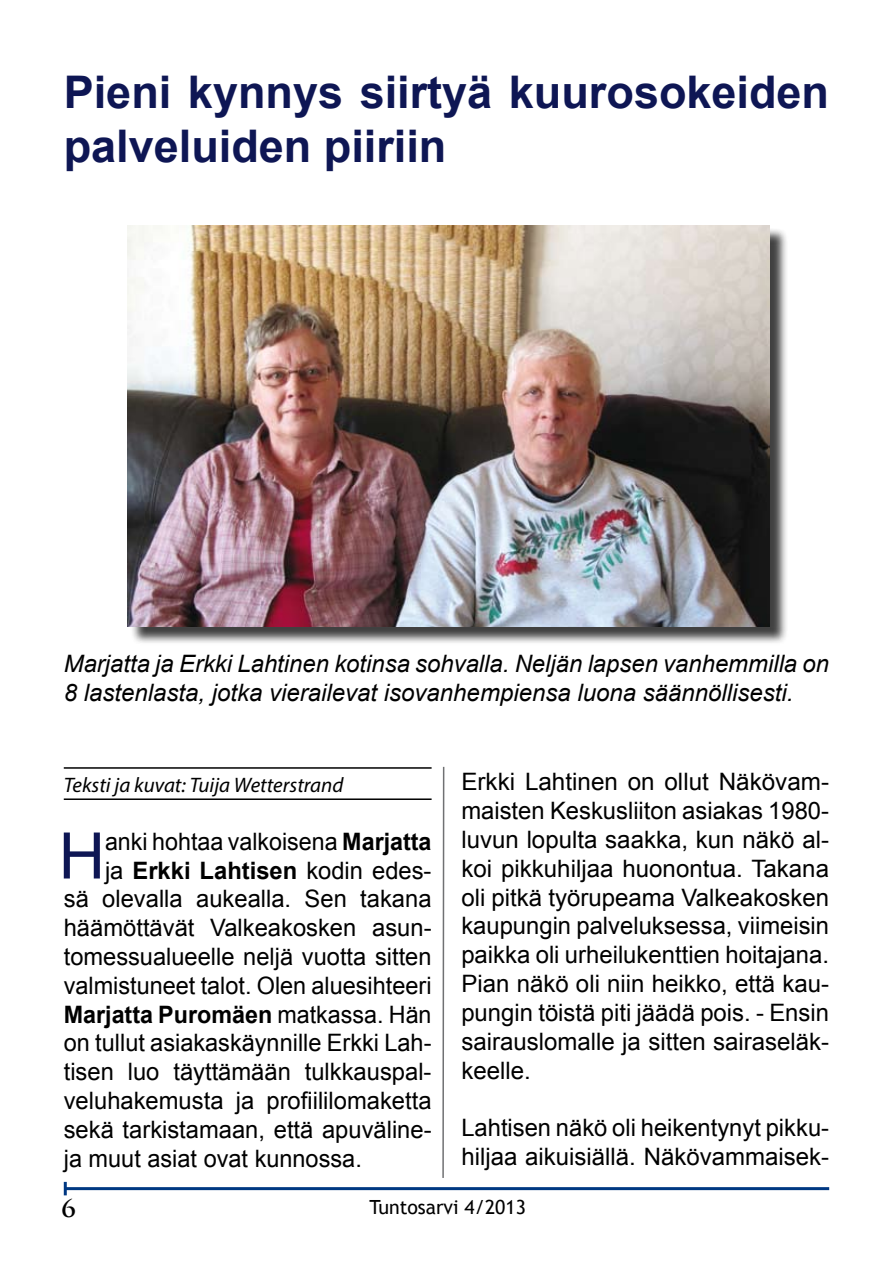
<style>
.page{position:relative;width:893px;height:1263px;background:#fff}
.page>*{position:absolute;margin:0;border:0;box-sizing:border-box;transform-origin:0 0}
.t1{font:64.2px "Arial";color:#0e1654}
.t2{font:700 45px/54px "Arial";color:#0e1654}
.t3{font:24px/28.8px "Arial";color:#000;text-align:justify}
.t4{font:italic 24px/28.8px "Arial";color:#000}
.t5{font:700 24px "Arial";color:#000}
.t6{font:700 24px "Trajan Pro";color:#000}
.t7{font:italic 21px "Myriad Pro";color:#000}
.t8{font:19.5px "Trebuchet MS";color:#000}
.s1{font-weight:700}
.s2{font-weight:400}
</style>
<div class="page">
<hr style="left:65px;top:1187px;width:764px;height:3px;background:#003882">
<svg style="left:64px;top:1182px;width:3px;height:13px"></svg>
<hr style="left:64px;top:767px;width:368px;height:2px;background:#000">
<hr style="left:64px;top:798px;width:368px;height:2px;background:#000">
<div style="left:130px;top:228px;width:665px;height:424px;background:#000;opacity:.75"></div>
<img style="left:128px;top:225px;width:642px;height:401px">
<svg style="left:442px;top:766px;width:3px;height:412px"></svg>
<h2 class="t2" style="left:64px;top:67px;width:767px">Pieni kynnys siirtyä kuurosokeiden palveluiden piiriin</h2>
<p class="t4" style="left:64px;top:650px;width:767px">Marjatta ja Erkki Lahtinen kotinsa sohvalla. Neljän lapsen vanhemmilla on<br>8 lastenlasta, jotka vierailevat isovanhempiensa luona säännöllisesti.</p>
<p class="t7" style="left:64px;top:772px;width:281px">Teksti ja kuvat: Tuija Wetterstrand</p>
<h1 class="t1" style="left:59px;top:814px;width:48px">H</h1>
<p class="t3" style="left:105px;top:827px;width:328px">anki hohtaa valkoisena <span class="s1">Marjatta</span></p>
<p class="t5" style="left:105px;top:854px;width:328px"><span class="s2">ja</span> Erkki Lahtisen <span class="s2">kodin edes-</span></p>
<p class="t3" style="left:64px;top:885px;width:369px">sä olevalla aukealla. Sen takana</p>
<p class="t3" style="left:64px;top:913px;width:369px">häämöttävät Valkeakosken asun-</p>
<p class="t3" style="left:64px;top:942px;width:369px">tomessualueelle neljä vuotta sitten</p>
<p class="t3" style="left:64px;top:971px;width:369px">valmistuneet talot. Olen aluesihteeri</p>
<p class="t5" style="left:64px;top:998px;width:369px">Marjatta Puromäen <span class="s2">matkassa. Hän</span></p>
<p class="t3" style="left:64px;top:1029px;width:369px">on tullut asiakaskäynnille Erkki Lah-</p>
<p class="t3" style="left:64px;top:1057px;width:369px">tisen luo täyttämään tulkkauspal-</p>
<p class="t3" style="left:64px;top:1086px;width:369px">veluhakemusta ja profiililomaketta</p>
<p class="t3" style="left:64px;top:1115px;width:369px">sekä tarkistamaan, että apuväline-</p>
<p class="t3" style="left:64px;top:1144px;width:300px">ja muut asiat ovat kunnossa.</p>
<p class="t3" style="left:461px;top:768px;width:369px">Erkki Lahtinen on ollut Näkövam&shy;maisten Keskusliiton asiakas 1980- luvun lopulta saakka, kun näkö al&shy;koi pikkuhiljaa huonontua. Takana oli pitkä työrupeama Valkeakosken kaupungin palveluksessa, viimeisin paikka oli urheilukenttien hoitajana.<br>Pian näkö oli niin heikko, että kau&shy;pungin töistä piti jäädä pois. - Ensin sairauslomalle ja sitten sairaseläk&shy;keelle.</p>
<p class="t3" style="left:461px;top:1113px;width:369px">Lahtisen näkö oli heikentynyt pikku&shy;hiljaa aikuisiällä. Näkövammaisek-</p>
<p class="t6" style="left:62px;top:1193px;width:16px">6</p>
<p class="t8" style="left:370px;top:1195px;width:158px">Tuntosarvi 4/2013</p>
</div>
